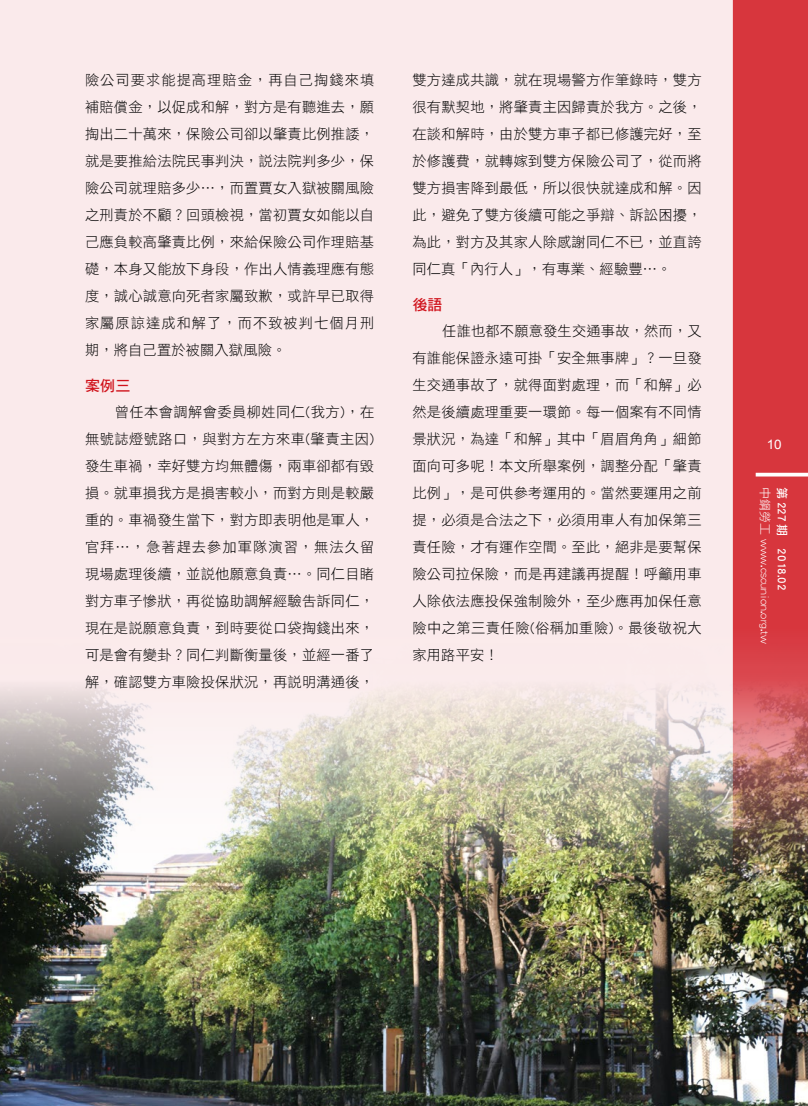
<style>
.page{position:relative;width:808px;height:1106px;background:#d7363d}
.page>*{position:absolute;margin:0;border:0;box-sizing:border-box;transform-origin:0 0}
.t1{font:15px "DF Hei Std W7";color:#d0121b}
.t2{font:14.25px/27px "DF Hei Std W3";letter-spacing:.015em;color:#000;text-align:justify}
.t3{font:13.05px "Arial";color:#fff}
.t4{font:12px "DF Hei Std W3";color:#fff}
.t5{font:12px "DF Hei Std W7";color:#fff}
</style>
<div class="page">
<div style="left:0;top:0;width:733px;height:643px;background:#faeaeb"></div>
<img style="left:0;top:643px;width:808px;height:463px">
<hr style="left:756px;top:473px;width:52px;height:3px;background:#fff">
<p class="t2" style="left:85px;top:66px;width:291px">險公司要求能提高理賠金，再自己掏錢來填補賠償金，以促成和解，對方是有聽進去，願掏出二十萬來，保險公司卻以肇責比例推諉，就是要推給法院民事判決，說法院判多少，保險公司就理賠多少…，而置賈女入獄被關風險之刑責於不顧？回頭檢視，當初賈女如能以自己應負較高肇責比例，來給保險公司作理賠基礎，本身又能放下身段，作出人情義理應有態度，誠心誠意向死者家屬致歉，或許早已取得家屬原諒達成和解了，而不致被判七個月刑期，將自己置於被關入獄風險。</p>
<p class="t1" style="left:85px;top:377px;width:47px">案例三</p>
<p class="t2" style="left:85px;top:398px;width:291px;text-indent:30px">曾任本會調解會委員柳姓同仁(我方)，在無號誌燈號路口，與對方左方來車(肇責主因)發生車禍，幸好雙方均無體傷，兩車卻都有毀損。就車損我方是損害較小，而對方則是較嚴重的。車禍發生當下，對方即表明他是軍人，官拜…，急著趕去參加軍隊演習，無法久留現場處理後續，並說他願意負責…。同仁目睹對方車子慘狀，再從協助調解經驗告訴同仁，現在是說願意負責，到時要從口袋掏錢出來，可是會有變卦？同仁判斷衡量後，並經一番了解，確認雙方車險投保狀況，再說明溝通後，</p>
<p class="t2" style="left:412px;top:66px;width:291px">雙方達成共識，就在現場警方作筆錄時，雙方很有默契地，將肇責主因歸責於我方。之後，在談和解時，由於雙方車子都已修護完好，至於修護費，就轉嫁到雙方保險公司了，從而將雙方損害降到最低，所以很快就達成和解。因此，避免了雙方後續可能之爭辯、訴訟困擾，為此，對方及其家人除感謝同仁不已，並直誇同仁真「內行人」，有專業、經驗豐…。</p>
<p class="t1" style="left:412px;top:296px;width:32px">後語</p>
<p class="t2" style="left:412px;top:317px;width:291px;text-indent:30px">任誰也都不願意發生交通事故，然而，又有誰能保證永遠可掛「安全無事牌」？一旦發生交通事故了，就得面對處理，而「和解」必然是後續處理重要一環節。每一個案有不同情景狀況，為達「和解」其中「眉眉角角」細節面向可多呢！本文所舉案例，調整分配「肇責比例」，是可供參考運用的。當然要運用之前提，必須是合法之下，必須用車人有加保第三責任險，才有運作空間。至此，絕非是要幫保險公司拉保險，而是再建議再提醒！呼籲用車人除依法應投保強制險外，至少應再加保任意險中之第三責任險(俗稱加重險)。最後敬祝大家用路平安！</p>
<p class="t3" style="left:767px;top:435px;width:17px">10</p>
<p class="t4" style="left:772px;top:486px;width:159px;rotate:90deg">中鋼勞工 www.cscunion.org.tw</p>
<p class="t5" style="left:789px;top:486px;width:105px;rotate:90deg">第 227 期 2018.02</p>
</div>
